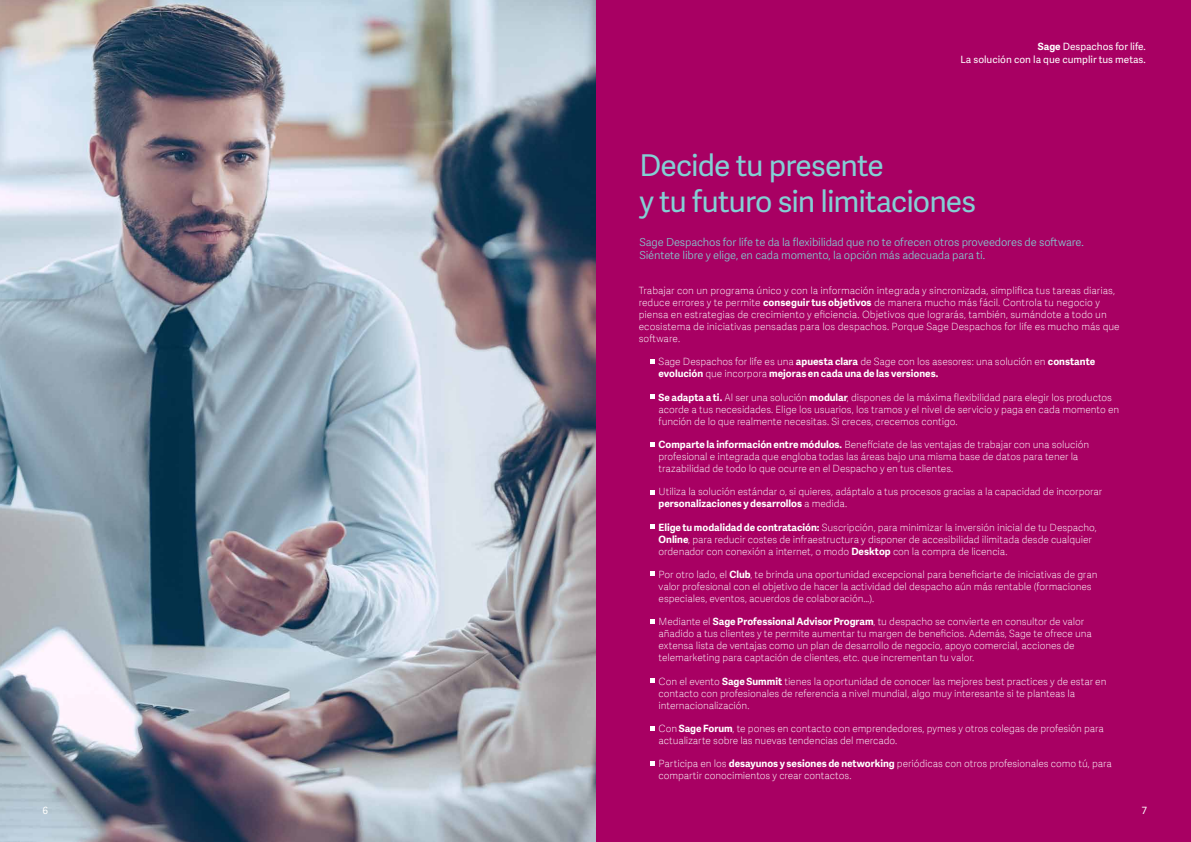
<style>
.page{position:relative;width:1191px;height:842px;background:#fff}
.page>*{position:absolute;margin:0;border:0;box-sizing:border-box;transform-origin:0 0}
.t1{font:30px/36px "Adelle Sans SAGE";letter-spacing:-.03em;color:#83d0d4}
.t2{font:11px/13.2px "Adelle Sans SAGE Lt";letter-spacing:-.01em;color:#83d0d4}
.t3{font:10px/12px "Adelle Sans SAGE Th";letter-spacing:-.005em;color:#fff}
.t4{font:700 10px "Adelle Sans SAGE";color:#fff}
.t5{font:10px/13.4px "Adelle Sans SAGE";color:#fff;text-align:right}
.s1{font-weight:700}
.s2{font-family:"Adelle Sans SAGE";font-weight:700}
.s3{font-family:"Adelle Sans SAGE Th";font-weight:400}
</style>
<div class="page">
<div style="left:595px;top:0;width:596px;height:842px;background:#a80063"></div>
<img style="left:0;top:0;width:595px;height:842px">
<svg style="left:650px;top:394px;width:5px;height:5px"></svg>
<svg style="left:650px;top:359px;width:5px;height:4px"></svg>
<svg style="left:650px;top:442px;width:5px;height:5px"></svg>
<svg style="left:650px;top:524px;width:5px;height:5px"></svg>
<svg style="left:650px;top:619px;width:5px;height:5px"></svg>
<svg style="left:650px;top:726px;width:5px;height:5px"></svg>
<svg style="left:650px;top:678px;width:5px;height:5px"></svg>
<svg style="left:650px;top:761px;width:5px;height:5px"></svg>
<svg style="left:650px;top:490px;width:5px;height:4px"></svg>
<svg style="left:650px;top:571px;width:5px;height:5px"></svg>
<p class="t5" style="left:960px;top:39px;width:187px"><span class="s1">Sage</span> Despachos for life.<br>La solución con la que cumplir tus metas.</p>
<h1 class="t1" style="left:639px;top:146px;width:338px">Decide tu presente<br>y tu futuro sin limitaciones</h1>
<p class="t2" style="left:639px;top:235px;width:446px">Sage Despachos for life te da la flexibilidad que no te ofrecen otros proveedores de software.<br>Siéntete libre y elige, en cada momento, la opción más adecuada para ti.</p>
<p class="t3" style="left:639px;top:284px;width:482px">Trabajar con un programa único y con la información integrada y sincronizada, simplifica tus tareas diarias, reduce errores y te permite <span class="s2">conseguir tus objetivos</span> de manera mucho más fácil. Controla tu negocio y piensa en estrategias de crecimiento y eficiencia. Objetivos que lograrás, también, sumándote a todo un ecosistema de iniciativas pensadas para los despachos. Porque Sage Despachos for life es mucho más que software.</p>
<p class="t3" style="left:658px;top:355px;width:438px">Sage Despachos for life es una <span class="s2">apuesta clara</span> de Sage con los asesores: una solución en <span class="s2">constante</span></p>
<p class="t4" style="left:658px;top:366px;width:281px">evolución <span class="s3">que incorpora</span> mejoras en cada una de las versiones.</p>
<p class="t3" style="left:658px;top:391px;width:462px"><span class="s2">Se adapta a ti.</span> Al ser una solución <span class="s2">modular</span>, dispones de la máxima flexibilidad para elegir los productos acorde a tus necesidades. Elige los usuarios, los tramos y el nivel de servicio y paga en cada momento en función de lo que realmente necesitas. Si creces, crecemos contigo.</p>
<p class="t3" style="left:658px;top:438px;width:432px"><span class="s2">Comparte la información entre módulos.</span> Benefíciate de las ventajas de trabajar con una solución profesional e integrada que engloba todas las áreas bajo una misma base de datos para tener la trazabilidad de todo lo que ocurre en el Despacho y en tus clientes.</p>
<p class="t3" style="left:658px;top:485px;width:445px">Utiliza la solución estándar o, si quieres, adáptalo a tus procesos gracias a la capacidad de incorporar</p>
<p class="t4" style="left:658px;top:496px;width:190px">personalizaciones y desarrollos <span class="s3">a medida.</span></p>
<p class="t3" style="left:658px;top:521px;width:440px"><span class="s2">Elige tu modalidad de contratación:</span> Suscripción, para minimizar la inversión inicial de tu Despacho,<br><span class="s2">Online</span>, para reducir costes de infraestructura y disponer de accesibilidad ilimitada desde cualquier ordenador con conexión a internet, o modo <span class="s2">Desktop</span> con la compra de licencia.</p>
<p class="t3" style="left:658px;top:568px;width:440px">Por otro lado, el <span class="s2">Club</span>, te brinda una oportunidad excepcional para beneficiarte de iniciativas de gran valor profesional con el objetivo de hacer la actividad del despacho aún más rentable (formaciones especiales, eventos, acuerdos de colaboración…).</p>
<p class="t3" style="left:658px;top:615px;width:435px">Mediante el <span class="s2">Sage Professional Advisor Program</span>, tu despacho se convierte en consultor de valor añadido a tus clientes y te permite aumentar tu margen de beneficios. Además, Sage te ofrece una extensa lista de ventajas como un plan de desarrollo de negocio, apoyo comercial, acciones de telemarketing para captación de clientes, etc. que incrementan tu valor.</p>
<p class="t3" style="left:658px;top:675px;width:449px">Con el evento <span class="s2">Sage Summit</span> tienes la oportunidad de conocer las mejores best practices y de estar en contacto con profesionales de referencia a nivel mundial, algo muy interesante si te planteas la internacionalización.</p>
<p class="t3" style="left:658px;top:722px;width:447px">Con <span class="s2">Sage Forum</span>, te pones en contacto con emprendedores, pymes y otros colegas de profesión para actualizarte sobre las nuevas tendencias del mercado.</p>
<p class="t3" style="left:658px;top:757px;width:455px">Participa en los <span class="s2">desayunos y sesiones de networking</span> periódicas con otros profesionales como tú, para compartir conocimientos y crear contactos.</p>
<p class="t5" style="left:43px;top:803px;width:7px">6</p>
<p class="t5" style="left:1141px;top:803px;width:7px">7</p>
</div>
